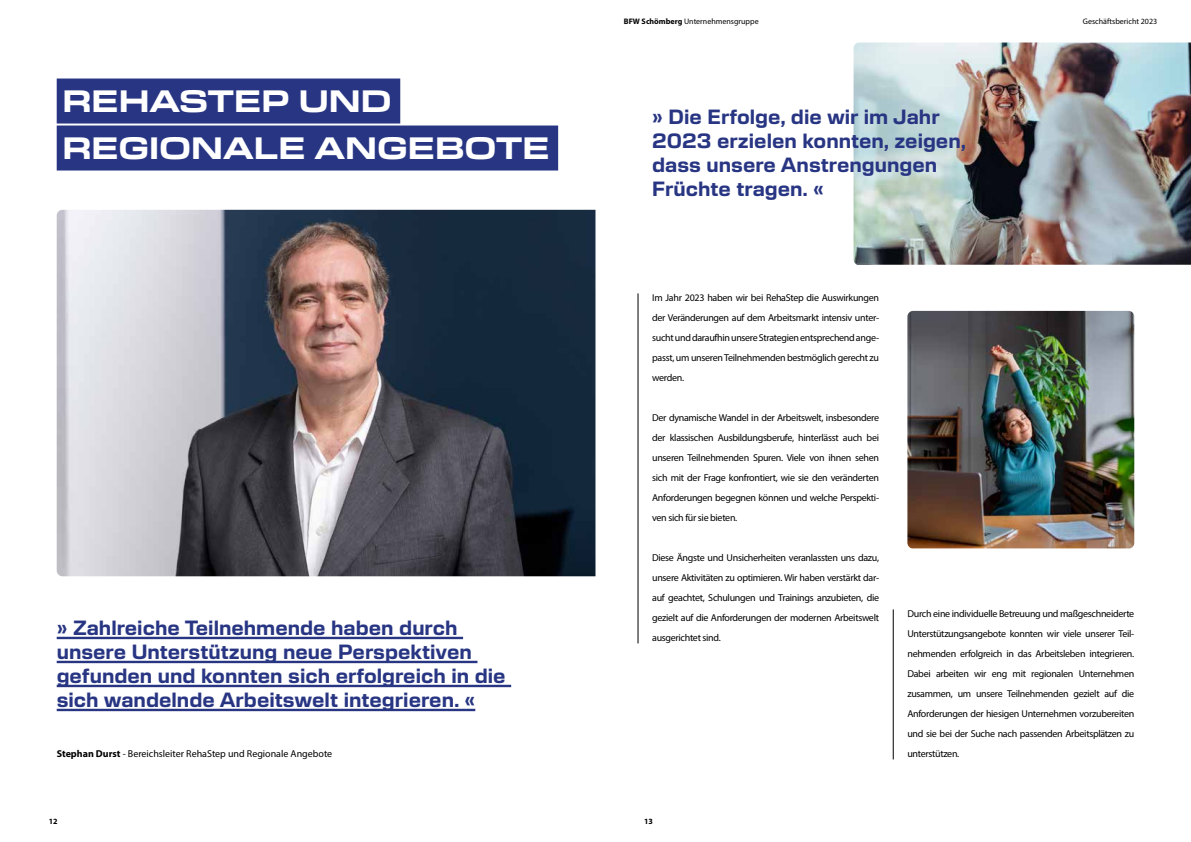
<style>
.page{position:relative;width:1191px;height:842px;background:#fff}
.page>*{position:absolute;margin:0;border:0;box-sizing:border-box;transform-origin:0 0}
.t1{font:700 expanded 30px/47px "New Science";color:#fff}
.t2{font:700 20px/24px "New Science";color:#283583}
.t3{font:10px/20px "Myriad Pro";letter-spacing:-.03em;color:#000;text-align:justify}
.t4{font:10px "Myriad Pro";color:#000}
.t5{font:8px "Myriad Pro";color:#000}
.t6{font:700 8px "Myriad Pro";color:#000}
.s1{font-weight:700}
</style>
<div class="page">
<img style="left:57px;top:210px;width:538px;height:366px">
<div style="left:57px;top:79px;width:343px;height:45px;background:#283583"></div>
<div style="left:57px;top:126px;width:501px;height:45px;background:#283583"></div>
<hr style="left:57px;top:637px;width:406px;height:2px;background:#283583">
<hr style="left:57px;top:661px;width:420px;height:2px;background:#283583">
<hr style="left:57px;top:685px;width:454px;height:2px;background:#283583">
<hr style="left:57px;top:709px;width:418px;height:2px;background:#283583">
<img style="left:853px;top:43px;width:338px;height:222px">
<img style="left:907px;top:311px;width:227px;height:237px">
<hr style="left:638px;top:293px;width:1px;height:350px;background:#000">
<hr style="left:893px;top:609px;width:1px;height:150px;background:#000">
<h1 class="t1" style="left:62px;top:75px;width:489px">REHASTEP UND<br>REGIONALE ANGEBOTE</h1>
<h2 class="t2" style="left:57px;top:614px;width:450px">» Zahlreiche Teilnehmende haben durch unsere Unterstützung neue Perspektiven gefunden und konnten sich erfolgreich in die sich wandelnde Arbeitswelt integrieren. «</h2>
<p class="t4" style="left:57px;top:747px;width:277px"><span class="s1">Stephan Durst</span> - Bereichsleiter RehaStep und Regionale Angebote</p>
<p class="t5" style="left:624px;top:17px;width:136px"><span class="s1">BFW Schömberg</span> Unternehmensgruppe</p>
<p class="t5" style="left:1082px;top:17px;width:76px">Geschäftsbericht 2023</p>
<h2 class="t2" style="left:652px;top:103px;width:315px">» Die Erfolge, die wir im Jahr<br>2023 erzielen konnten, zeigen, dass unsere Anstrengungen<br>Früchte tragen. «</h2>
<p class="t3" style="left:652px;top:287px;width:228px">Im Jahr 2023 haben wir bei RehaStep die Auswirkungen der Veränderungen auf dem Arbeitsmarkt intensiv unter&shy;sucht und daraufhin unsere Strategien entsprechend ange&shy;passt, um unseren Teilnehmenden bestmöglich gerecht zu werden.</p>
<p class="t3" style="left:652px;top:407px;width:228px">Der dynamische Wandel in der Arbeitswelt, insbesondere der klassischen Ausbildungsberufe, hinterlässt auch bei unseren Teilnehmenden Spuren. Viele von ihnen sehen sich mit der Frage konfrontiert, wie sie den veränderten Anforderungen begegnen können und welche Perspekti&shy;ven sich für sie bieten.</p>
<p class="t3" style="left:652px;top:547px;width:228px">Diese Ängste und Unsicherheiten veranlassten uns dazu, unsere Aktivitäten zu optimieren. Wir haben verstärkt dar&shy;auf geachtet, Schulungen und Trainings anzubieten, die gezielt auf die Anforderungen der modernen Arbeitswelt ausgerichtet sind.</p>
<p class="t3" style="left:907px;top:603px;width:228px">Durch eine individuelle Betreuung und maßgeschneiderte Unterstützungsangebote konnten wir viele unserer Teil&shy;nehmenden erfolgreich in das Arbeitsleben integrieren.<br>Dabei arbeiten wir eng mit regionalen Unternehmen zusammen, um unsere Teilnehmenden gezielt auf die Anforderungen der hiesigen Unternehmen vorzubereiten und sie bei der Suche nach passenden Arbeitsplätzen zu unterstützen.</p>
<p class="t6" style="left:49px;top:816px;width:10px">12</p>
<p class="t6" style="left:644px;top:816px;width:10px">13</p>
</div>
